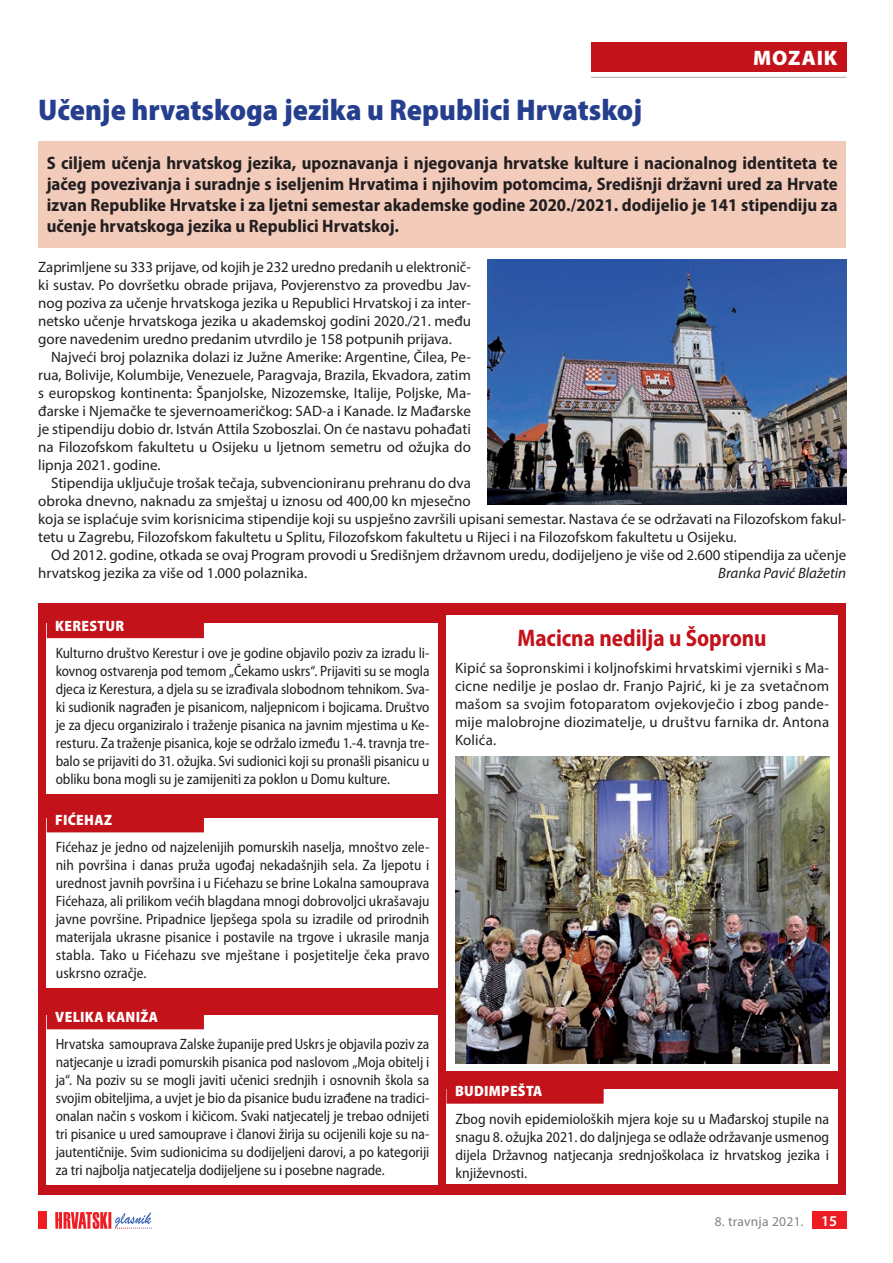
<style>
.page{position:relative;width:893px;height:1263px;background:#fff}
.page>*{position:absolute;margin:0;border:0;box-sizing:border-box;transform-origin:0 0}
.t1{font:900 semi-condensed 30px "Myriad Pro";color:#253f8e}
.t2{font:700 semi-condensed 24px "Myriad Pro";color:#c4121a;scale:.95 1}
.t3{font:900 21px "Myriad Pro";letter-spacing:.04em;color:#fff}
.t4{font:700 semi-condensed 18px/21px "Myriad Pro";color:#231f20;text-align:justify}
.t5{font:semi-condensed 15px/18px "Myriad Pro";color:#231f20;text-align:justify}
.t6{font:15px/18px "Myriad Pro";color:#231f20;text-align:justify}
.t7{font:900 semi-condensed 15px "Myriad Pro";letter-spacing:.02em;color:#fff}
.t8{font:italic 15px "Myriad Pro";color:#231f20}
.t9{font:13.5px "Myriad Pro";letter-spacing:.02em;color:#808285}
.s1{font-weight:600;font-size:15px;color:#fff}
</style>
<div class="page">
<div style="left:812px;top:1212px;width:34px;height:17px;background:#ee1d23"></div>
<svg style="left:55px;top:1212px;width:97px;height:17px"></svg>
<div style="left:38px;top:1212px;width:9px;height:17px;background:#ee1d23"></div>
<div style="left:38px;top:604px;width:808px;height:591px;background:#c4121a"></div>
<div style="left:591px;top:43px;width:255px;height:29px;background:#c4121a"></div>
<hr style="left:591px;top:77px;width:255px;height:1px;background:#a8a9ad">
<div style="left:38px;top:141px;width:808px;height:106px;background:#f2cbba"></div>
<img style="left:488px;top:260px;width:358px;height:244px">
<div style="left:446px;top:615px;width:392px;height:456px;background:#fff"></div>
<img style="left:455px;top:756px;width:374px;height:307px">
<div style="left:446px;top:1089px;width:392px;height:95px;background:#fff"></div>
<svg style="left:446px;top:1089px;width:158px;height:15px;background:#c5181f"></svg>
<div style="left:47px;top:624px;width:391px;height:170px;background:#fff"></div>
<div style="left:47px;top:623px;width:157px;height:15px;background:#c4121a"></div>
<div style="left:47px;top:818px;width:391px;height:170px;background:#fff"></div>
<div style="left:47px;top:818px;width:157px;height:14px;background:#c4121a"></div>
<div style="left:47px;top:1015px;width:391px;height:170px;background:#fff"></div>
<div style="left:47px;top:1015px;width:157px;height:14px;background:#c4121a"></div>
<h3 class="t3" style="left:753px;top:44px;width:86px">MOZAIK</h3>
<h1 class="t1" style="left:38px;top:90px;width:606px">Učenje hrvatskoga jezika u Republici Hrvatskoj</h1>
<p class="t4" style="left:47px;top:152px;width:792px">S ciljem učenja hrvatskog jezika, upoznavanja i njegovanja hrvatske kulture i nacionalnog identiteta te jačeg povezivanja i suradnje s iseljenim Hrvatima i njihovim potomcima, Središnji državni ured za Hrvate izvan Republike Hrvatske i za ljetni semestar akademske godine 2020./2021. dodijelio je 141 stipendiju za učenje hrvatskoga jezika u Republici Hrvatskoj.</p>
<p class="t6" style="left:38px;top:258px;width:434px">Zaprimljene su 333 prijave, od kojih je 232 uredno predanih u elektronič&shy;ki sustav. Po dovršetku obrade prijava, Povjerenstvo za provedbu Jav&shy;nog poziva za učenje hrvatskoga jezika u Republici Hrvatskoj i za inter&shy;netsko učenje hrvatskoga jezika u akademskoj godini 2020./21. među gore navedenim uredno predanim utvrdilo je 158 potpunih prijava.</p>
<p class="t6" style="left:38px;top:348px;width:434px;text-indent:13px">Najveći broj polaznika dolazi iz Južne Amerike: Argentine, Čilea, Pe&shy;rua, Bolivije, Kolumbije, Venezuele, Paragvaja, Brazila, Ekvadora, zatim s europskog kontinenta: Španjolske, Nizozemske, Italije, Poljske, Ma&shy;đarske i Njemačke te sjevernoameričkog: SAD-a i Kanade. Iz Mađarske je stipendiju dobio dr. István Attila Szoboszlai. On će nastavu pohađati na Filozofskom fakultetu u Osijeku u ljetnom semetru od ožujka do lipnja 2021. godine.</p>
<p class="t6" style="left:38px;top:474px;width:809px;text-align:left;text-indent:13px">Stipendija uključuje trošak tečaja, subvencioniranu prehranu do dva<br>obroka dnevno, naknadu za smještaj u iznosu od 400,00 kn mjesečno<br>koja se isplaćuje svim korisnicima stipendije koji su uspješno završili upisani semestar. Nastava će se održavati na Filozofskom fakul&shy;tetu u Zagrebu, Filozofskom fakultetu u Splitu, Filozofskom fakultetu u Rijeci i na Filozofskom fakultetu u Osijeku.</p>
<p class="t6" style="left:38px;top:546px;width:809px;text-indent:13px">Od 2012. godine, otkada se ovaj Program provodi u Središnjem državnom uredu, dodijeljeno je više od 2.600 stipendija za učenje hrvatskog jezika za više od 1.000 polaznika.</p>
<p class="t8" style="left:718px;top:564px;width:129px">Branka Pavić Blažetin</p>
<p class="t7" style="left:55px;top:616px;width:70px">KERESTUR</p>
<p class="t5" style="left:56px;top:644px;width:375px">Kulturno društvo Kerestur i ove je godine objavilo poziv za izradu li&shy;kovnog ostvarenja pod temom „Čekamo uskrs“. Prijaviti su se mogla djeca iz Kerestura, a djela su se izrađivala slobodnom tehnikom. Sva&shy;ki sudionik nagrađen je pisanicom, naljepnicom i bojicama. Društvo je za djecu organiziralo i traženje pisanica na javnim mjestima u Ke&shy;resturu. Za traženje pisanica, koje se održalo između 1.-4. travnja tre&shy;balo se prijaviti do 31. ožujka. Svi sudionici koji su pronašli pisanicu u obliku bona mogli su je zamijeniti za poklon u Domu kulture.</p>
<p class="t7" style="left:55px;top:810px;width:58px">FIĆEHAZ</p>
<p class="t5" style="left:56px;top:838px;width:375px">Fićehaz je jedno od najzelenijih pomurskih naselja, mnoštvo zele&shy;nih površina i danas pruža ugođaj nekadašnjih sela. Za ljepotu i urednost javnih površina i u Fićehazu se brine Lokalna samouprava Fićehaza, ali prilikom većih blagdana mnogi dobrovoljci ukrašavaju javne površine. Pripadnice ljepšega spola su izradile od prirodnih materijala ukrasne pisanice i postavile na trgove i ukrasile manja stabla. Tako u Fićehazu sve mještane i posjetitelje čeka pravo uskrsno ozračje.</p>
<p class="t7" style="left:55px;top:1007px;width:104px">VELIKA KANIŽA</p>
<p class="t5" style="left:56px;top:1035px;width:375px">Hrvatska samouprava Zalske županije pred Uskrs je objavila poziv za natjecanje u izradi pomurskih pisanica pod naslovom „Moja obitelj i ja“. Na poziv su se mogli javiti učenici srednjih i osnovnih škola sa svojim obiteljima, a uvjet je bio da pisanice budu izrađene na tradici&shy;onalan način s voskom i kičicom. Svaki natjecatelj je trebao odnijeti tri pisanice u ured samouprave i članovi žirija su ocijenili koje su na&shy;jautentičnije. Svim sudionicima su dodijeljeni darovi, a po kategoriji za tri najbolja natjecatelja dodijeljene su i posebne nagrade.</p>
<h2 class="t2" style="left:518px;top:623px;width:264px">Macicna nedilja u Šopronu</h2>
<p class="t6" style="left:455px;top:658px;width:376px">Kipić sa šopronskimi i koljnofskimi hrvatskimi vjerniki s Ma&shy;cicne nedilje je poslao dr. Franjo Pajrić, ki je za svetačnom mašom sa svojim fotoparatom ovjekovječio i zbog pande&shy;mije malobrojne diozimatelje, u društvu farnika dr. Antona Kolića.</p>
<p class="t7" style="left:455px;top:1081px;width:89px">BUDIMPEŠTA</p>
<p class="t5" style="left:455px;top:1109px;width:375px">Zbog novih epidemioloških mjera koje su u Mađarskoj stupile na snagu 8. ožujka 2021. do daljnjega se odlaže održavanje usmenog dijela Državnog natjecanja srednjoškolaca iz hrvatskog jezika i književnosti.</p>
<p class="t9" style="left:715px;top:1213px;width:124px">8. travnja 2021. <span class="s1">15</span></p>
</div>
